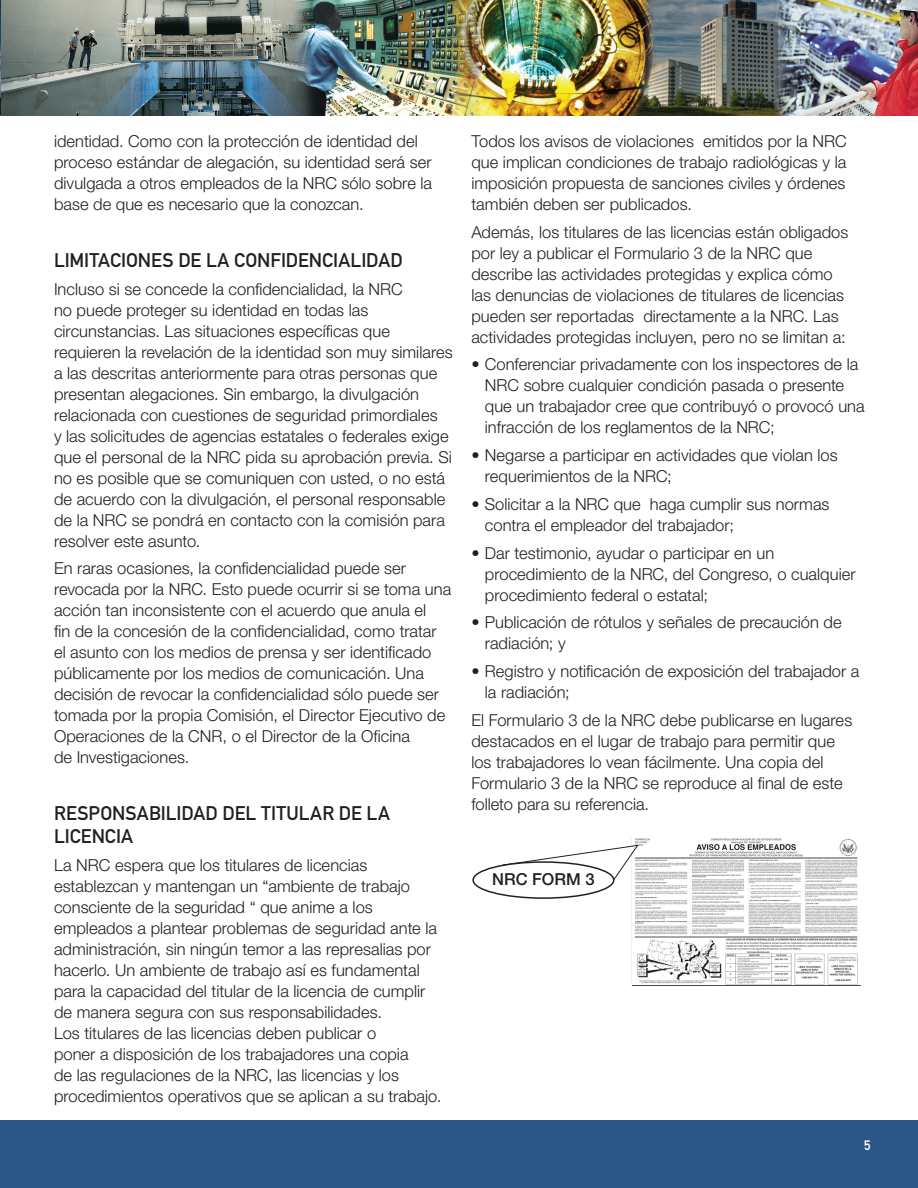
<style>
.page{position:relative;width:918px;height:1188px;background:#fff}
.page>*{position:absolute;margin:0;border:0;box-sizing:border-box;transform-origin:0 0}
.subhead_B_level{font:19.5px/22.5px "DIN Mittelschrift Std";color:#231f20}
.main_body{font:300 16.5px/21px "Helvetica Neue LT Std";color:#231f20}
.Schedule_body_ital{font:500 16.5px "Helvetica Neue LT Std";letter-spacing:.005em;color:#231f20}
.t1{font:13.5px "DIN Mittelschrift Std";color:#fff}
</style>
<div class="page">
<div style="left:0;top:1120px;width:918px;height:68px;background:#2b5787"></div>
<img style="left:0;top:0;width:918px;height:115px">
<img style="left:635px;top:838px;width:223px;height:146px">
<svg style="left:498px;top:844px;width:141px;height:37px"></svg>
<div style="left:473px;top:862px;width:141px;height:36px;background:#fff;border-radius:50%"></div>
<div style="left:472px;top:861px;width:142px;height:38px;border:2px solid #231f20;border-radius:50%"></div>
<p class="main_body" style="left:54px;top:130px;width:380px">identidad. Como con la protección de identidad del proceso estándar de alegación, su identidad será ser divulgada a otros empleados de la NRC sólo sobre la base de que es necesario que la conozcan.</p>
<p class="subhead_B_level" style="left:54px;top:249px;width:350px">LIMITACIONES DE LA CONFIDENCIALIDAD</p>
<p class="main_body" style="left:54px;top:278px;width:400px">Incluso si se concede la confidencialidad, la NRC<br>no puede proteger su identidad en todas las circunstancias. Las situaciones específicas que requieren la revelación de la identidad son muy similares a las descritas anteriormente para otras personas que presentan alegaciones. Sin embargo, la divulgación relacionada con cuestiones de seguridad primordiales<br>y las solicitudes de agencias estatales o federales exige que el personal de la NRC pida su aprobación previa. Si no es posible que se comuniquen con usted, o no está de acuerdo con la divulgación, el personal responsable de la NRC se pondrá en contacto con la comisión para resolver este asunto.</p>
<p class="main_body" style="left:54px;top:558px;width:399px">En raras ocasiones, la confidencialidad puede ser revocada por la NRC. Esto puede ocurrir si se toma una acción tan inconsistente con el acuerdo que anula el<br>fin de la concesión de la confidencialidad, como tratar el asunto con los medios de prensa y ser identificado públicamente por los medios de comunicación. Una decisión de revocar la confidencialidad sólo puede ser tomada por la propia Comisión, el Director Ejecutivo de Operaciones de la CNR, o el Director de la Oficina<br>de Investigaciones.</p>
<p class="subhead_B_level" style="left:54px;top:802px;width:338px">RESPONSABILIDAD DEL TITULAR DE LA<br>LICENCIA</p>
<p class="main_body" style="left:54px;top:854px;width:389px">La NRC espera que los titulares de licencias establezcan y mantengan un “ambiente de trabajo consciente de la seguridad “ que anime a los empleados a plantear problemas de seguridad ante la administración, sin ningún temor a las represalias por hacerlo. Un ambiente de trabajo así es fundamental para la capacidad del titular de la licencia de cumplir de manera segura con sus responsabilidades.<br>Los titulares de las licencias deben publicar o<br>poner a disposición de los trabajadores una copia<br>de las regulaciones de la NRC, las licencias y los procedimientos operativos que se aplican a su trabajo.</p>
<p class="main_body" style="left:471px;top:130px;width:377px;text-align:justify">Todos los avisos de violaciones emitidos por la NRC que implican condiciones de trabajo radiológicas y la imposición propuesta de sanciones civiles y órdenes también deben ser publicados.</p>
<p class="main_body" style="left:471px;top:221px;width:378px">Además, los titulares de las licencias están obligados por ley a publicar el Formulario 3 de la NRC que describe las actividades protegidas y explica cómo las denuncias de violaciones de titulares de licencias pueden ser reportadas directamente a la NRC. Las actividades protegidas incluyen, pero no se limitan a:</p>
<p class="main_body" style="left:485px;top:354px;width:381px;text-indent:-14px">• Conferenciar privadamente con los inspectores de la NRC sobre cualquier condición pasada o presente que un trabajador cree que contribuyó o provocó una infracción de los reglamentos de la NRC;</p>
<p class="main_body" style="left:485px;top:444px;width:354px;text-indent:-14px">• Negarse a participar en actividades que violan los requerimientos de la NRC;</p>
<p class="main_body" style="left:485px;top:493px;width:346px;text-indent:-14px">• Solicitar a la NRC que haga cumplir sus normas contra el empleador del trabajador;</p>
<p class="main_body" style="left:485px;top:542px;width:372px;text-indent:-14px">• Dar testimonio, ayudar o participar en un procedimiento de la NRC, del Congreso, o cualquier procedimiento federal o estatal;</p>
<p class="main_body" style="left:485px;top:612px;width:358px;text-indent:-14px">• Publicación de rótulos y señales de precaución de radiación; y</p>
<p class="main_body" style="left:485px;top:660px;width:376px;text-indent:-14px">• Registro y notificación de exposición del trabajador a la radiación;</p>
<p class="main_body" style="left:471px;top:709px;width:382px">El Formulario 3 de la NRC debe publicarse en lugares destacados en el lugar de trabajo para permitir que los trabajadores lo vean fácilmente. Una copia del Formulario 3 de la NRC se reproduce al final de este folleto para su referencia.</p>
<p class="Schedule_body_ital" style="left:492px;top:869px;width:104px">NRC FORM 3</p>
<p class="t1" style="left:864px;top:1137px;width:8px">5</p>
</div>
